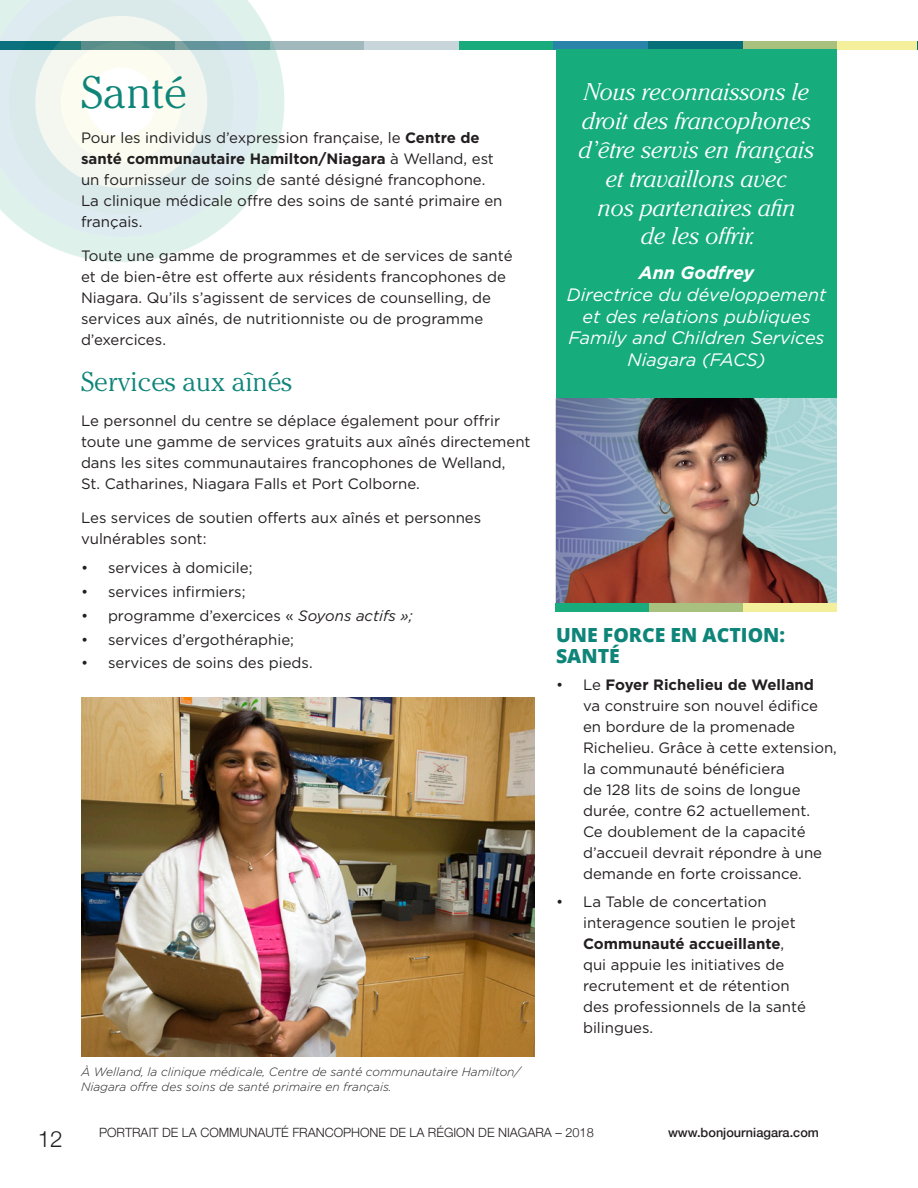
<style>
.page{position:relative;width:918px;height:1188px;background:#fff}
.page>*{position:absolute;margin:0;border:0;box-sizing:border-box;transform-origin:0 0}
.t1{font:300 45px "Cheltenham";color:#0f8579}
.t2{font:300 27px "Cheltenham";color:#0f8579}
.Table_Header_Text{font:italic 300 24px/28.8px "Cheltenham";color:#fff;text-align:center}
.t3{font:300 22.5px "Helvetica Neue";color:#231f20}
.force{font:800 19.5px/21px "Open Sans";color:#0f8579}
.Table_Header_Text-2{font:italic 18px/21.6px "Gotham";color:#fff;text-align:center}
.t4{font:15px/21px "Gotham";color:#231f20}
.t5{font:300 12.75px "Helvetica Neue";color:#231f20}
.t6{font:500 12.75px "Helvetica Neue";color:#231f20}
.note{font:italic 300 12px/14.4px "Gotham";color:#231f20}
.s1{font-weight:700}
.s2{font-style:italic}
</style>
<div class="page">
<div style="left:905px;top:41px;width:13px;height:9px;background:#076f77"></div>
<div style="left:270px;top:41px;width:95px;height:9px;background:#a1b8bd"></div>
<div style="left:365px;top:41px;width:94px;height:9px;background:#c8d5da"></div>
<div style="left:459px;top:41px;width:95px;height:9px;background:#19ab7c"></div>
<div style="left:554px;top:41px;width:94px;height:9px;background:#2a83a9"></div>
<div style="left:648px;top:41px;width:95px;height:9px;background:#076f77"></div>
<div style="left:743px;top:41px;width:94px;height:9px;background:#a9c17e"></div>
<div style="left:837px;top:41px;width:80px;height:9px;background:#f3ef9b"></div>
<img style="left:81px;top:698px;width:454px;height:358px">
<div style="left:556px;top:49px;width:281px;height:350px;background:#16ac7c"></div>
<hr style="left:556px;top:399px;width:1px;height:210px;background:#939598">
<img style="left:557px;top:399px;width:280px;height:204px">
<svg style="left:34px;top:42px;width:250px;height:220px"></svg>
<svg style="left:5px;top:0;width:267px;height:237px;fill:#def2f0"></svg>
<div style="left:0;top:0;width:245px;height:214px;background:#deeceb"></div>
<svg style="left:27px;top:16px;width:189px;height:172px"></svg>
<div style="left:555px;top:603px;width:94px;height:9px;background:#19ab7c"></div>
<div style="left:649px;top:603px;width:94px;height:9px;background:#a9c17e"></div>
<div style="left:743px;top:603px;width:94px;height:9px;background:#f3ef9b"></div>
<h3 class="t3" style="left:38px;top:1121px;width:27px">12</h3>
<p class="t1" style="left:81px;top:67px;width:107px">Santé</p>
<p class="t4" style="left:81px;top:127px;width:423px">Pour les individus d’expression française, le <span class="s1">Centre de santé communautaire Hamilton/Niagara</span> à Welland, est un fournisseur de soins de santé désigné francophone.<br>La clinique médicale offre des soins de santé primaire en français.</p>
<p class="t4" style="left:81px;top:245px;width:433px">Toute une gamme de programmes et de services de santé et de bien-être est offerte aux résidents francophones de Niagara. Qu’ils s’agissent de services de counselling, de services aux aînés, de nutritionniste ou de programme d’exercices.</p>
<p class="t2" style="left:81px;top:366px;width:213px">Services aux aînés</p>
<p class="t4" style="left:81px;top:410px;width:451px">Le personnel du centre se déplace également pour offrir toute une gamme de services gratuits aux aînés directement dans les sites communautaires francophones de Welland,<br>St. Catharines, Niagara Falls et Port Colborne.</p>
<p class="t4" style="left:81px;top:507px;width:402px">Les services de soutien offerts aux aînés et personnes vulnérables sont:</p>
<p class="t4" style="left:81px;top:557px;width:173px">• services à domicile;</p>
<p class="t4" style="left:81px;top:581px;width:166px">• services infirmiers;</p>
<p class="t4" style="left:81px;top:605px;width:333px">• programme d’exercices « <span class="s2">Soyons actifs »;</span></p>
<p class="t4" style="left:81px;top:629px;width:215px">• services d’ergothéraphie;</p>
<p class="t4" style="left:81px;top:652px;width:233px">• services de soins des pieds.</p>
<p class="note" style="left:81px;top:1065px;width:441px">À Welland, la clinique médicale, Centre de santé communautaire Hamilton/<br>Niagara offre des soins de santé primaire en français.</p>
<p class="Table_Header_Text" style="left:579px;top:78px;width:237px">Nous reconnaissons le droit des francophones d’être servis en français et travaillons avec<br>nos partenaires afin<br>de les offrir.</p>
<p class="Table_Header_Text-2" style="left:567px;top:262px;width:261px"><span class="s1">Ann Godfrey<br></span>Directrice du développement et des relations publiques<br>Family and Children Services<br>Niagara (FACS)</p>
<p class="force" style="left:556px;top:623px;width:231px">UNE FORCE EN ACTION:<br>SANTÉ</p>
<p class="t4" style="left:583px;top:674px;width:255px;text-indent:-27px">• Le <span class="s1">Foyer Richelieu de Welland<br></span>va construire son nouvel édifice en bordure de la promenade<br>Richelieu. Grâce à cette extension, la communauté bénéficiera<br>de 128 lits de soins de longue durée, contre 62 actuellement.<br>Ce doublement de la capacité d’accueil devrait répondre à une demande en forte croissance.</p>
<p class="t4" style="left:583px;top:891px;width:224px;text-indent:-27px">• La Table de concertation interagence soutien le projet<br><span class="s1">Communauté accueillante</span>, qui appuie les initiatives de recrutement et de rétention des professionnels de la santé bilingues.</p>
<p class="t5" style="left:99px;top:1123px;width:496px">PORTRAIT DE LA COMMUNAUTÉ FRANCOPHONE DE LA RÉGION DE NIAGARA – 2018</p>
<p class="t6" style="left:668px;top:1123px;width:152px">www.bonjourniagara.com</p>
</div>
